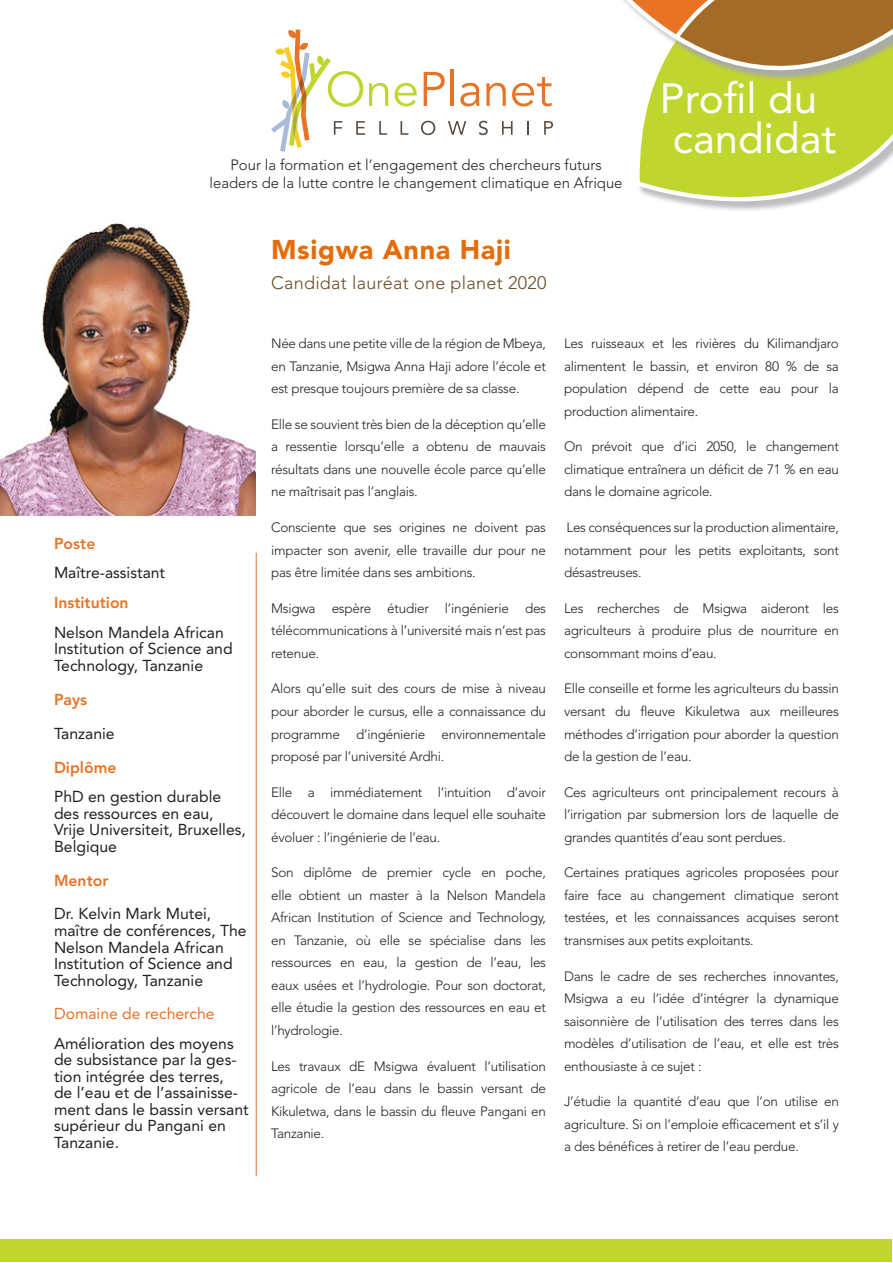
<style>
.page{position:relative;width:893px;height:1263px;background:#fff}
.page>*{position:absolute;margin:0;border:0;box-sizing:border-box;transform-origin:0 0}
.t1{font:42px "Avenir LT Std";color:#fff}
.t2{font:900 27px "Avenir LT Std";letter-spacing:.025em;color:#e56d09}
.t3{font:300 18px "Avenir LT Std";letter-spacing:.015em;color:#664b21}
.Body_Text{font:15.75px/16.5px "Avenir LT Std";color:#231f20}
.Body_Text-2{font:800 15.75px "Avenir LT Std";color:#e97324}
.Body_Text-3{font:15.75px "Avenir LT Std";color:#e97324}
.Body_Text_1{font:15.75px "Avenir LT Std";color:#231f20}
.Body_Text_1-2{font:800 15.75px "Avenir LT Std";color:#e97324}
.t4{font:300 14.85px/17.9px "Avenir LT Std";color:#231f20;text-align:center}
.Body_Text_1-3{font:300 13.5px/22.5px "Avenir LT Std";letter-spacing:-.02em;color:#231f20;text-align:justify}
</style>
<div class="page">
<svg style="left:639px;top:184px;width:216px;height:26px"></svg>
<svg style="left:623px;top:0;width:270px;height:184px"></svg>
<svg style="left:671px;top:0;width:222px;height:92px;background:#b49740"></svg>
<img style="left:0;top:223px;width:255px;height:293px">
<svg style="left:528px;top:121px;width:1px;height:14px"></svg>
<svg style="left:395px;top:83px;width:22px;height:23px"></svg>
<svg style="left:424px;top:72px;width:21px;height:34px"></svg>
<hr style="left:451px;top:70px;width:3px;height:36px;background:#e97324">
<svg style="left:460px;top:83px;width:19px;height:23px"></svg>
<svg style="left:486px;top:83px;width:20px;height:23px"></svg>
<svg style="left:512px;top:77px;width:40px;height:29px"></svg>
<svg style="left:271px;top:30px;width:117px;height:122px"></svg>
<svg style="left:400px;top:121px;width:8px;height:14px"></svg>
<svg style="left:421px;top:121px;width:14px;height:14px"></svg>
<svg style="left:448px;top:121px;width:18px;height:14px"></svg>
<svg style="left:479px;top:121px;width:9px;height:14px"></svg>
<svg style="left:502px;top:121px;width:11px;height:14px"></svg>
<svg style="left:544px;top:121px;width:9px;height:14px"></svg>
<hr style="left:256px;top:553px;width:1px;height:623px;background:#e97324">
<div style="left:1px;top:1239px;width:891px;height:23px;background:#c1d52f"></div>
<p class="t1" style="left:660px;top:74px;width:159px">Profil du</p>
<p class="t4" style="left:210px;top:156px;width:414px">Pour la formation et l’engagement des chercheurs futurs leaders de la lutte contre le changement climatique en Afrique</p>
<p class="t2" style="left:271px;top:233px;width:241px">Msigwa Anna Haji</p>
<p class="t3" style="left:271px;top:272px;width:277px">Candidat lauréat one planet 2020</p>
<p class="t1" style="left:673px;top:114px;width:165px">candidat</p>
<p class="Body_Text-2" style="left:54px;top:534px;width:43px">Poste</p>
<p class="Body_Text_1" style="left:54px;top:564px;width:113px">Maître-assistant</p>
<p class="Body_Text_1-2" style="left:54px;top:593px;width:76px">Institution</p>
<p class="Body_Text" style="left:54px;top:624px;width:180px">Nelson Mandela African<br>Institution of Science and<br>Technology, Tanzanie</p>
<p class="Body_Text-2" style="left:54px;top:690px;width:35px">Pays</p>
<p class="Body_Text" style="left:54px;top:725px;width:62px">Tanzanie</p>
<p class="Body_Text-2" style="left:54px;top:758px;width:64px">Diplôme</p>
<p class="Body_Text" style="left:54px;top:789px;width:193px">PhD en gestion durable des ressources en eau,<br>Vrije Universiteit, Bruxelles,<br>Belgique</p>
<p class="Body_Text-2" style="left:54px;top:871px;width:56px">Mentor</p>
<p class="Body_Text" style="left:54px;top:906px;width:194px">Dr. Kelvin Mark Mutei, maître de conférences, The<br>Nelson Mandela African<br>Institution of Science and<br>Technology, Tanzanie</p>
<p class="Body_Text-3" style="left:54px;top:1005px;width:162px">Domaine de recherche</p>
<p class="Body_Text" style="left:54px;top:1035px;width:196px">Amélioration des moyens de subsistance par la ges&shy;tion intégrée des terres,<br>de l’eau et de l’assainisse&shy;ment dans le bassin versant supérieur du Pangani en<br>Tanzanie.</p>
<p class="Body_Text_1-3" style="left:271px;top:332px;width:276px">Née dans une petite ville de la région de Mbeya, en Tanzanie, Msigwa Anna Haji adore l’école et est presque toujours première de sa classe.</p>
<p class="Body_Text_1-3" style="left:271px;top:413px;width:276px">Elle se souvient très bien de la déception qu’elle a ressentie lorsqu’elle a obtenu de mauvais résultats dans une nouvelle école parce qu’elle ne maîtrisait pas l’anglais.</p>
<p class="Body_Text_1-3" style="left:271px;top:516px;width:276px">Consciente que ses origines ne doivent pas impacter son avenir, elle travaille dur pour ne pas être limitée dans ses ambitions.</p>
<p class="Body_Text_1-3" style="left:271px;top:597px;width:276px">Msigwa espère étudier l’ingénierie des télécommunications à l’université mais n’est pas retenue.</p>
<p class="Body_Text_1-3" style="left:271px;top:678px;width:276px">Alors qu’elle suit des cours de mise à niveau pour aborder le cursus, elle a connaissance du programme d’ingénierie environnementale proposé par l’université Ardhi.</p>
<p class="Body_Text_1-3" style="left:271px;top:781px;width:276px">Elle a immédiatement l’intuition d’avoir découvert le domaine dans lequel elle souhaite évoluer : l’ingénierie de l’eau.</p>
<p class="Body_Text_1-3" style="left:271px;top:862px;width:276px">Son diplôme de premier cycle en poche, elle obtient un master à la Nelson Mandela African Institution of Science and Technology, en Tanzanie, où elle se spécialise dans les ressources en eau, la gestion de l’eau, les eaux usées et l’hydrologie. Pour son doctorat, elle étudie la gestion des ressources en eau et l’hydrologie.</p>
<p class="Body_Text_1-3" style="left:271px;top:1055px;width:276px">Les travaux dE Msigwa évaluent l’utilisation agricole de l’eau dans le bassin versant de Kikuletwa, dans le bassin du fleuve Pangani en Tanzanie.</p>
<p class="Body_Text_1-3" style="left:564px;top:332px;width:276px">Les ruisseaux et les rivières du Kilimandjaro alimentent le bassin, et environ 80 % de sa population dépend de cette eau pour la production alimentaire.</p>
<p class="Body_Text_1-3" style="left:564px;top:435px;width:276px">On prévoit que d’ici 2050, le changement climatique entraînera un déficit de 71 % en eau dans le domaine agricole.</p>
<p class="Body_Text_1-3" style="left:564px;top:516px;width:276px">Les conséquences sur la production alimentaire, notamment pour les petits exploitants, sont désastreuses.</p>
<p class="Body_Text_1-3" style="left:564px;top:597px;width:276px">Les recherches de Msigwa aideront les agriculteurs à produire plus de nourriture en consommant moins d’eau.</p>
<p class="Body_Text_1-3" style="left:564px;top:678px;width:276px">Elle conseille et forme les agriculteurs du bassin versant du fleuve Kikuletwa aux meilleures méthodes d’irrigation pour aborder la question de la gestion de l’eau.</p>
<p class="Body_Text_1-3" style="left:564px;top:781px;width:276px">Ces agriculteurs ont principalement recours à l’irrigation par submersion lors de laquelle de grandes quantités d’eau sont perdues.</p>
<p class="Body_Text_1-3" style="left:564px;top:862px;width:276px">Certaines pratiques agricoles proposées pour faire face au changement climatique seront testées, et les connaissances acquises seront transmises aux petits exploitants.</p>
<p class="Body_Text_1-3" style="left:564px;top:965px;width:276px">Dans le cadre de ses recherches innovantes, Msigwa a eu l’idée d’intégrer la dynamique saisonnière de l’utilisation des terres dans les modèles d’utilisation de l’eau, et elle est très enthousiaste à ce sujet :</p>
<p class="Body_Text_1-3" style="left:564px;top:1090px;width:276px">J’étudie la quantité d’eau que l’on utilise en agriculture. Si on l’emploie efficacement et s’il y a des bénéfices à retirer de l’eau perdue.</p>
</div>
